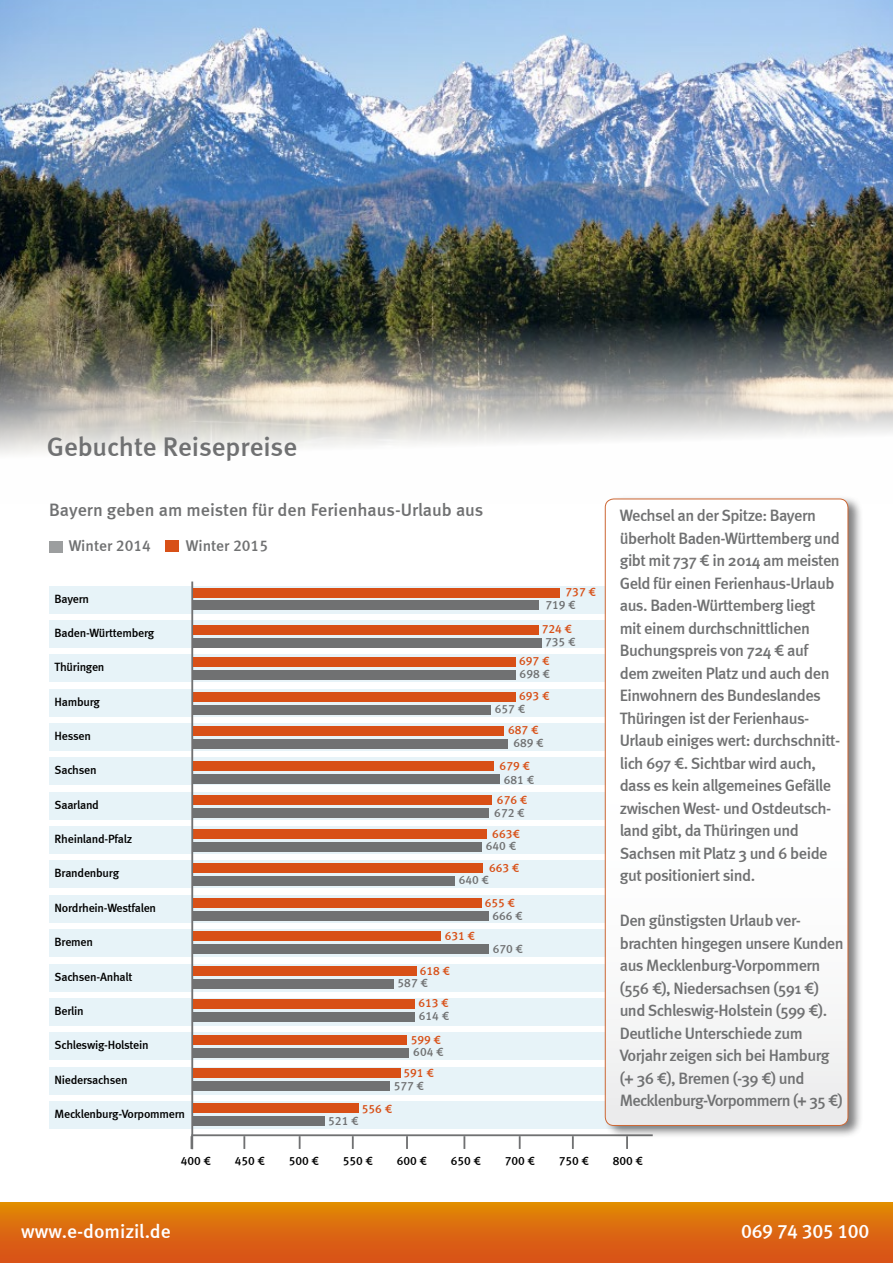
<style>
.page{position:relative;width:893px;height:1263px;background:#fff}
.page>*{position:absolute;margin:0;border:0;box-sizing:border-box;transform-origin:0 0}
.t1{font:27px "Meta Medium LF";color:#707172}
.t2{font:500 19.5px "Meta";color:#fff}
.t3{font:19.5px "Meta Medium LF";letter-spacing:-.02em;color:#fff}
.t4{font:18px "Meta Medium LF";color:#707172}
.t5{font:500 16.5px/22.5px "Meta";letter-spacing:-.03em;color:#707172}
.t6{font:15.6px "Meta Medium LF";color:#707172}
.t7{font:12px "Meta Medium LF";letter-spacing:-.02em;color:#000}
.t8{font:12px "Meta Medium LF";color:#d85017}
.t9{font:12px "Meta Medium LF";color:#707172}
</style>
<div class="page">
<div style="left:49px;top:586px;width:771px;height:27px;background:#e7f3f8"></div>
<div style="left:49px;top:620px;width:771px;height:28px;background:#e7f3f8"></div>
<div style="left:49px;top:654px;width:771px;height:28px;background:#e7f3f8"></div>
<div style="left:49px;top:689px;width:771px;height:27px;background:#e7f3f8"></div>
<div style="left:49px;top:723px;width:771px;height:28px;background:#e7f3f8"></div>
<div style="left:49px;top:757px;width:771px;height:28px;background:#e7f3f8"></div>
<div style="left:49px;top:792px;width:771px;height:27px;background:#e7f3f8"></div>
<div style="left:49px;top:826px;width:771px;height:28px;background:#e7f3f8"></div>
<div style="left:49px;top:861px;width:771px;height:27px;background:#e7f3f8"></div>
<div style="left:49px;top:895px;width:771px;height:27px;background:#e7f3f8"></div>
<div style="left:49px;top:929px;width:771px;height:28px;background:#e7f3f8"></div>
<div style="left:49px;top:964px;width:771px;height:27px;background:#e7f3f8"></div>
<div style="left:49px;top:998px;width:771px;height:28px;background:#e7f3f8"></div>
<div style="left:49px;top:1032px;width:771px;height:28px;background:#e7f3f8"></div>
<div style="left:49px;top:1067px;width:771px;height:27px;background:#e7f3f8"></div>
<div style="left:49px;top:1101px;width:771px;height:28px;background:#e7f3f8"></div>
<div style="left:0;top:1203px;width:893px;height:60px;background:linear-gradient(to bottom,#e08705,#d84d1b)"></div>
<img style="left:0;top:0;width:893px;height:454px">
<div style="left:50px;top:541px;width:13px;height:11px;background:#9c9e9f"></div>
<div style="left:166px;top:540px;width:13px;height:12px;background:#d85017"></div>
<div style="left:193px;top:829px;width:294px;height:10px;background:#d85017"></div>
<div style="left:193px;top:842px;width:289px;height:9px;background:#707172"></div>
<div style="left:193px;top:795px;width:299px;height:10px;background:#d85017"></div>
<div style="left:193px;top:808px;width:296px;height:9px;background:#707172"></div>
<div style="left:193px;top:692px;width:323px;height:10px;background:#d85017"></div>
<div style="left:193px;top:705px;width:298px;height:9px;background:#707172"></div>
<hr style="left:191px;top:581px;width:2px;height:568px;background:#707172">
<hr style="left:191px;top:1134px;width:462px;height:2px;background:#707172">
<svg style="left:243px;top:1136px;width:2px;height:13px"></svg>
<svg style="left:299px;top:1136px;width:2px;height:13px"></svg>
<svg style="left:352px;top:1136px;width:2px;height:13px"></svg>
<svg style="left:406px;top:1136px;width:2px;height:13px"></svg>
<div style="left:193px;top:588px;width:367px;height:9px;background:#d85017"></div>
<div style="left:193px;top:601px;width:346px;height:9px;background:#707172"></div>
<div style="left:193px;top:625px;width:346px;height:10px;background:#d85017"></div>
<div style="left:193px;top:638px;width:349px;height:9px;background:#707172"></div>
<div style="left:193px;top:761px;width:301px;height:10px;background:#d85017"></div>
<div style="left:193px;top:774px;width:307px;height:9px;background:#707172"></div>
<div style="left:193px;top:726px;width:311px;height:10px;background:#d85017"></div>
<div style="left:193px;top:739px;width:315px;height:9px;background:#707172"></div>
<div style="left:604px;top:495px;width:260px;height:643px;background:#434345;opacity:.67"></div>
<svg style="left:605px;top:499px;width:243px;height:626px"></svg>
<div style="left:605px;top:499px;width:243px;height:627px;border:1px solid #cd6734;border-radius:9px"></div>
<svg style="left:463px;top:1136px;width:2px;height:13px"></svg>
<svg style="left:519px;top:1136px;width:2px;height:13px"></svg>
<svg style="left:572px;top:1136px;width:2px;height:13px"></svg>
<svg style="left:626px;top:1136px;width:2px;height:13px"></svg>
<div style="left:193px;top:863px;width:290px;height:10px;background:#d85017"></div>
<div style="left:193px;top:876px;width:262px;height:9px;background:#707172"></div>
<div style="left:193px;top:898px;width:289px;height:10px;background:#d85017"></div>
<div style="left:193px;top:911px;width:296px;height:10px;background:#707172"></div>
<div style="left:193px;top:931px;width:248px;height:10px;background:#d85017"></div>
<div style="left:193px;top:944px;width:296px;height:9px;background:#707172"></div>
<div style="left:193px;top:966px;width:224px;height:10px;background:#d85017"></div>
<div style="left:193px;top:979px;width:201px;height:10px;background:#707172"></div>
<div style="left:193px;top:999px;width:222px;height:10px;background:#d85017"></div>
<div style="left:193px;top:1012px;width:222px;height:10px;background:#707172"></div>
<div style="left:193px;top:1035px;width:214px;height:10px;background:#d85017"></div>
<div style="left:193px;top:1048px;width:216px;height:10px;background:#707172"></div>
<div style="left:193px;top:1068px;width:208px;height:10px;background:#d85017"></div>
<div style="left:193px;top:1081px;width:197px;height:10px;background:#707172"></div>
<div style="left:193px;top:1103px;width:166px;height:10px;background:#d85017"></div>
<div style="left:193px;top:1116px;width:132px;height:10px;background:#707172"></div>
<div style="left:193px;top:657px;width:323px;height:9px;background:#d85017"></div>
<div style="left:193px;top:670px;width:323px;height:9px;background:#707172"></div>
<h1 class="t1" style="left:47px;top:431px;width:252px">Gebuchte Reisepreise</h1>
<p class="t4" style="left:49px;top:499px;width:436px">Bayern geben am meisten für den Ferienhaus-Urlaub aus</p>
<p class="t6" style="left:69px;top:537px;width:84px">Winter 2014</p>
<p class="t6" style="left:186px;top:537px;width:84px">Winter 2015</p>
<p class="t7" style="left:55px;top:591px;width:36px">Bayern</p>
<p class="t7" style="left:55px;top:626px;width:101px">Baden-Württemberg</p>
<p class="t7" style="left:55px;top:660px;width:51px">Thüringen</p>
<p class="t7" style="left:55px;top:695px;width:47px">Hamburg</p>
<p class="t7" style="left:55px;top:729px;width:38px">Hessen</p>
<p class="t7" style="left:55px;top:763px;width:44px">Sachsen</p>
<p class="t7" style="left:55px;top:798px;width:46px">Saarland</p>
<p class="t7" style="left:55px;top:832px;width:79px">Rheinland-Pfalz</p>
<p class="t7" style="left:55px;top:866px;width:66px">Brandenburg</p>
<p class="t7" style="left:55px;top:901px;width:103px">Nordrhein-Westfalen</p>
<p class="t7" style="left:55px;top:935px;width:40px">Bremen</p>
<p class="t7" style="left:55px;top:969px;width:79px">Sachsen-Anhalt</p>
<p class="t7" style="left:55px;top:1004px;width:31px">Berlin</p>
<p class="t7" style="left:55px;top:1038px;width:96px">Schleswig-Holstein</p>
<p class="t7" style="left:55px;top:1072px;width:74px">Niedersachsen</p>
<p class="t7" style="left:55px;top:1107px;width:132px">Mecklenburg-Vorpommern</p>
<p class="t8" style="left:566px;top:585px;width:32px">737 €</p>
<p class="t9" style="left:545px;top:598px;width:32px">719 €</p>
<p class="t8" style="left:542px;top:622px;width:32px">724 €</p>
<p class="t9" style="left:545px;top:635px;width:32px">735 €</p>
<p class="t8" style="left:519px;top:654px;width:32px">697 €</p>
<p class="t9" style="left:520px;top:667px;width:32px">698 €</p>
<p class="t8" style="left:519px;top:689px;width:32px">693 €</p>
<p class="t9" style="left:495px;top:702px;width:32px">657 €</p>
<p class="t8" style="left:508px;top:723px;width:32px">687 €</p>
<p class="t9" style="left:513px;top:736px;width:32px">689 €</p>
<p class="t8" style="left:500px;top:758px;width:32px">679 €</p>
<p class="t9" style="left:504px;top:773px;width:32px">681 €</p>
<p class="t8" style="left:497px;top:793px;width:32px">676 €</p>
<p class="t9" style="left:494px;top:806px;width:32px">672 €</p>
<p class="t8" style="left:492px;top:826px;width:29px">663€</p>
<p class="t9" style="left:486px;top:839px;width:32px">640 €</p>
<p class="t8" style="left:489px;top:860px;width:32px">663 €</p>
<p class="t9" style="left:459px;top:873px;width:32px">640 €</p>
<p class="t8" style="left:485px;top:896px;width:32px">655 €</p>
<p class="t9" style="left:492px;top:909px;width:32px">666 €</p>
<p class="t8" style="left:445px;top:929px;width:32px">631 €</p>
<p class="t9" style="left:493px;top:941px;width:32px">670 €</p>
<p class="t8" style="left:420px;top:963px;width:32px">618 €</p>
<p class="t9" style="left:398px;top:976px;width:32px">587 €</p>
<p class="t8" style="left:418px;top:996px;width:32px">613 €</p>
<p class="t9" style="left:419px;top:1009px;width:32px">614 €</p>
<p class="t8" style="left:411px;top:1032px;width:32px">599 €</p>
<p class="t9" style="left:413px;top:1045px;width:32px">604 €</p>
<p class="t8" style="left:403px;top:1066px;width:32px">591 €</p>
<p class="t9" style="left:394px;top:1078px;width:32px">577 €</p>
<p class="t8" style="left:362px;top:1101px;width:32px">556 €</p>
<p class="t9" style="left:328px;top:1114px;width:32px">521 €</p>
<p class="t5" style="left:620px;top:504px;width:222px">Wechsel an der Spitze: Bayern überholt Baden-Württemberg und gibt mit 737 € in 2014 am meisten<br>Geld für einen Ferienhaus-Urlaub aus. Baden-Württemberg liegt mit einem durchschnittlichen<br>Buchungspreis von 724 € auf dem zweiten Platz und auch den<br>Einwohnern des Bundeslandes<br>Thüringen ist der Ferienhaus-<br>Urlaub einiges wert: durchschnitt&shy;lich 697 €. Sichtbar wird auch, dass es kein allgemeines Gefälle zwischen West- und Ostdeutsch&shy;land gibt, da Thüringen und<br>Sachsen mit Platz 3 und 6 beide gut positioniert sind.</p>
<p class="t5" style="left:620px;top:909px;width:225px">Den günstigsten Urlaub ver&shy;brachten hingegen unsere Kunden aus Mecklenburg-Vorpommern (556 €), Niedersachsen (591 €) und Schleswig-Holstein (599 €).<br>Deutliche Unterschiede zum<br>Vorjahr zeigen sich bei Hamburg (+ 36 €), Bremen (-39 €) und<br>Mecklenburg-Vorpommern (+ 35 €)</p>
<p class="t7" style="left:181px;top:1154px;width:32px">400 €</p>
<p class="t7" style="left:235px;top:1154px;width:32px">450 €</p>
<p class="t7" style="left:289px;top:1154px;width:32px">500 €</p>
<p class="t7" style="left:343px;top:1154px;width:32px">550 €</p>
<p class="t7" style="left:397px;top:1154px;width:32px">600 €</p>
<p class="t7" style="left:451px;top:1154px;width:32px">650 €</p>
<p class="t7" style="left:505px;top:1154px;width:32px">700 €</p>
<p class="t7" style="left:559px;top:1154px;width:32px">750 €</p>
<p class="t7" style="left:613px;top:1154px;width:32px">800 €</p>
<p class="t2" style="left:21px;top:1220px;width:151px">www.e-domizil.de</p>
<p class="t3" style="left:741px;top:1220px;width:130px">069 74 305 100</p>
</div>
